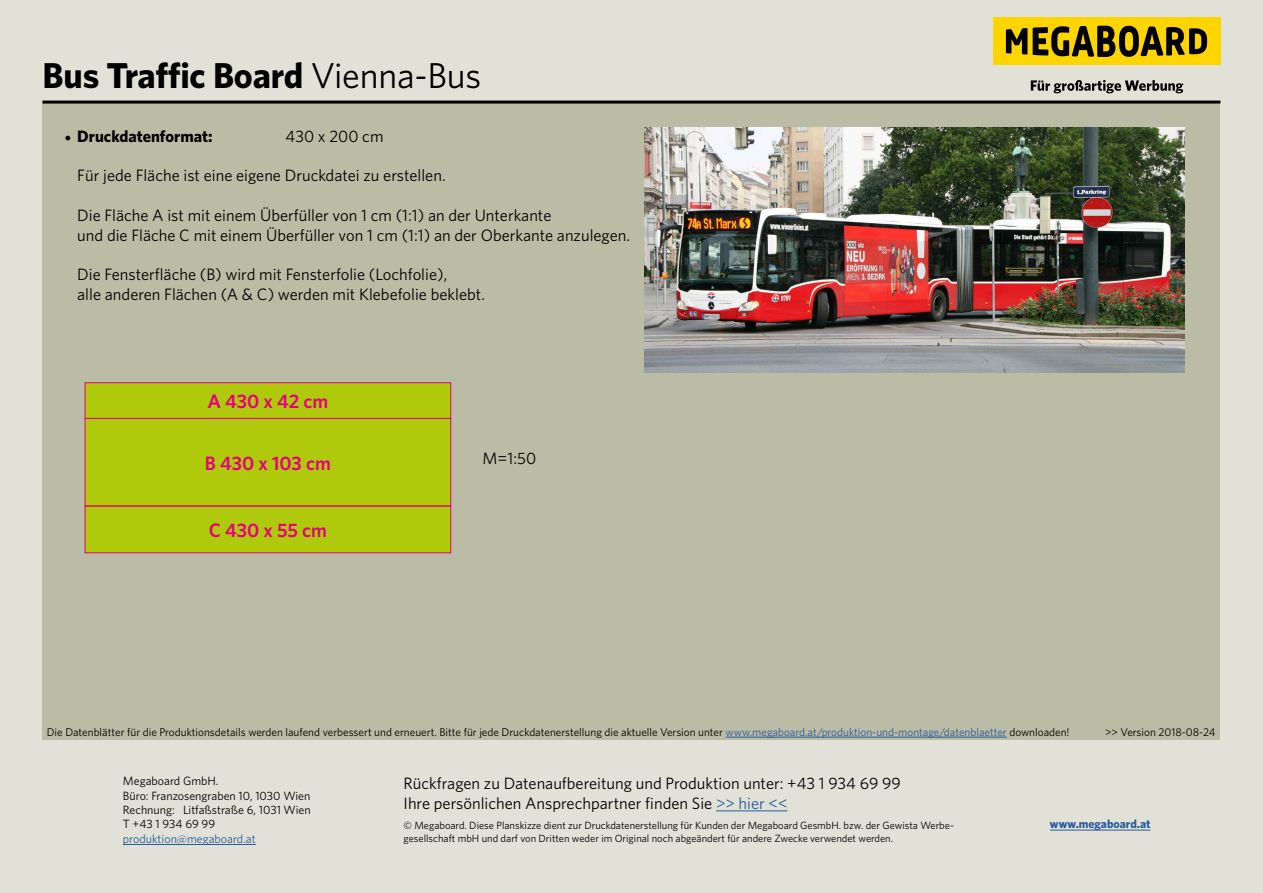
<style>
.page{position:relative;width:1263px;height:893px;background:#e1e1d8}
.page>*{position:absolute;margin:0;border:0;box-sizing:border-box;transform-origin:0 0}
.t1{font:700 36px "Whitney";letter-spacing:-.005em;color:#000}
.t2{font:600 19.5px "Whitney";color:#e6007d}
.t3{font:16.5px/19.8px "Whitney";color:#000}
.t4{font:700 16.5px "Whitney";color:#000}
.t5{font:16.5px "Whitney";color:#000}
.t6{font:12px/14.4px "Whitney";color:#000}
.t7{font:12px "Whitney";color:#275b9b}
.t8{font:700 12px "Whitney";color:#275b9b}
.t9{font:11.25px "Whitney";color:#000}
.t10{font:10.5px "Whitney";color:#000}
.s1{font-weight:400}
.s2{font-family:"Minion Pro";font-weight:400;font-size:18px}
.s3{color:#275b9b}
</style>
<div class="page">
<div style="left:43px;top:102px;width:1177px;height:638px;background:#bbbca6"></div>
<hr style="left:43px;top:101px;width:1177px;height:3px;background:#000">
<svg style="left:1031px;top:80px;width:152px;height:13px"></svg>
<div style="left:993px;top:17px;width:227px;height:48px;background:#ffd500"></div>
<svg style="left:1006px;top:26px;width:201px;height:31px"></svg>
<div style="left:85px;top:383px;width:366px;height:35px;background:#afca0b"></div>
<div style="left:85px;top:418px;width:366px;height:88px;background:#afca0b"></div>
<div style="left:85px;top:506px;width:366px;height:47px;background:#afca0b"></div>
<div style="left:85px;top:382px;width:366px;height:37px;border:1px solid #e6007d"></div>
<div style="left:85px;top:418px;width:366px;height:88px;border:1px solid #e6007d"></div>
<div style="left:85px;top:506px;width:366px;height:47px;border:1px solid #e6007d"></div>
<img style="left:644px;top:128px;width:540px;height:245px">
<hr style="left:123px;top:844px;width:133px;height:1px;background:#275b9b">
<hr style="left:716px;top:811px;width:71px;height:1px;background:#275b9b">
<hr style="left:1050px;top:830px;width:100px;height:1px;background:#275b9b">
<hr style="left:725px;top:737px;width:282px;height:1px;background:#275b9b">
<h1 class="t1" style="left:43px;top:54px;width:440px">Bus Traffic Board <span class="s1">Vienna-Bus</span></h1>
<p class="t4" style="left:64px;top:126px;width:150px"><span class="s2">•</span> Druckdatenformat:</p>
<p class="t3" style="left:286px;top:126px;width:99px">430 x 200 cm</p>
<p class="t3" style="left:77px;top:165px;width:370px">Für jede Fläche ist eine eigene Druckdatei zu erstellen.</p>
<p class="t3" style="left:77px;top:205px;width:554px">Die Fläche A ist mit einem Überfüller von 1 cm (1:1) an der Unterkante<br>und die Fläche C mit einem Überfüller von 1 cm (1:1) an der Oberkante anzulegen.</p>
<p class="t3" style="left:77px;top:264px;width:409px">Die Fensterfläche (B) wird mit Fensterfolie (Lochfolie),<br>alle anderen Flächen (A &amp; C) werden mit Klebefolie beklebt.</p>
<p class="t2" style="left:207px;top:390px;width:122px">A 430 x 42 cm</p>
<p class="t2" style="left:205px;top:451px;width:128px">B 430 x 103 cm</p>
<p class="t2" style="left:209px;top:519px;width:120px">C 430 x 55 cm</p>
<p class="t5" style="left:483px;top:448px;width:55px">M=1:50</p>
<p class="t9" style="left:47px;top:725px;width:1024px">Die Datenblätter für die Produktionsdetails werden laufend verbessert und erneuert. Bitte für jede Druckdatenerstellung die aktuelle Version unter <span class="s3">www.megaboard.at/produktion-und-montage/datenblaetter</span> downloaden!</p>
<p class="t9" style="left:1105px;top:725px;width:112px">&gt;&gt; Version 2018-08-24</p>
<p class="t6" style="left:123px;top:774px;width:189px">Megaboard GmbH.<br>Büro: Franzosengraben 10, 1030 Wien<br>Rechnung: Litfaßstraße 6, 1031 Wien<br>T +43 1 934 69 99</p>
<p class="t7" style="left:123px;top:832px;width:134px">produktion@megaboard.at</p>
<p class="t3" style="left:404px;top:773px;width:499px">Rückfragen zu Datenaufbereitung und Produktion unter: +43 1 934 69 99<br>Ihre persönlichen Ansprechpartner finden Sie <span class="s3">&gt;&gt; hier &lt;&lt;</span></p>
<p class="t10" style="left:404px;top:819px;width:552px">© Megaboard. Diese Planskizze dient zur Druckdatenerstellung für Kunden der Megaboard GesmbH. bzw. der Gewista Werbe-</p>
<p class="t8" style="left:1050px;top:817px;width:102px">www.megaboard.at</p>
<p class="t10" style="left:404px;top:832px;width:491px">gesellschaft mbH und darf von Dritten weder im Original noch abgeändert für andere Zwecke verwendet werden.</p>
</div>
